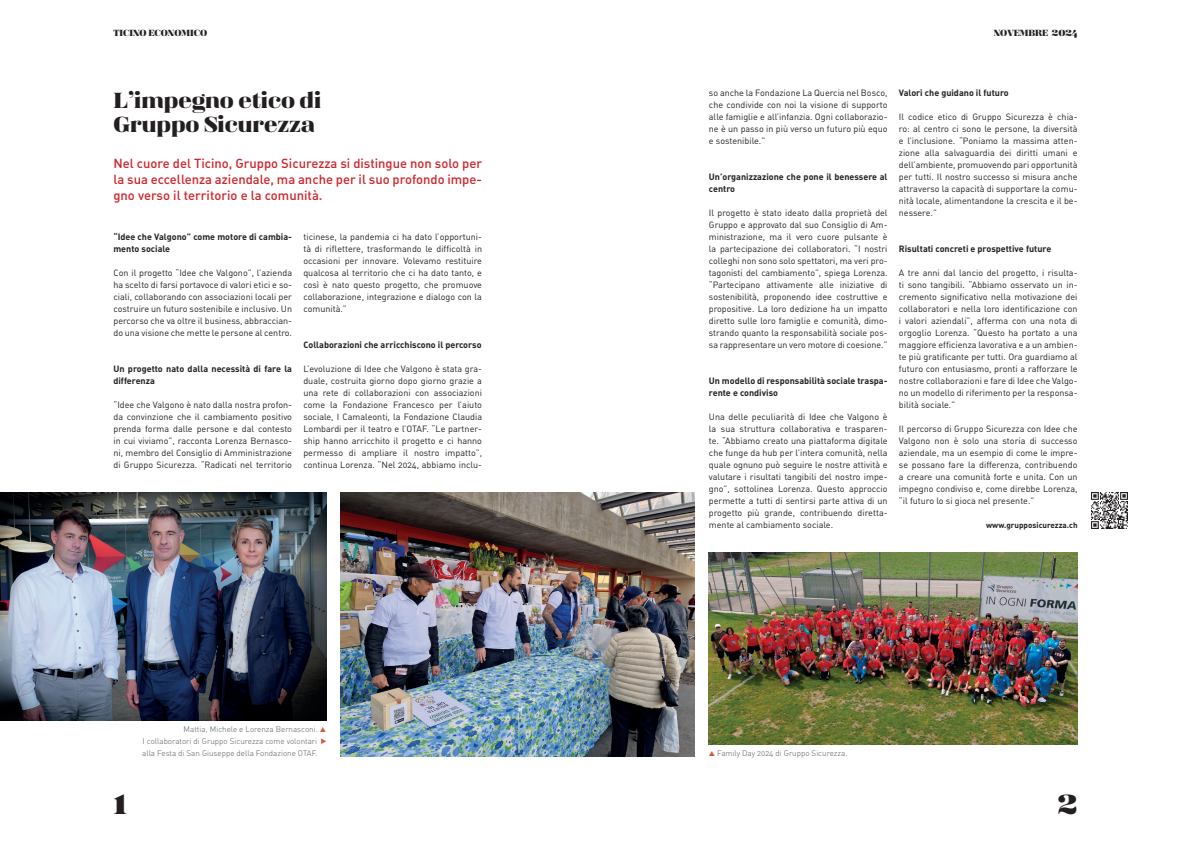
<style>
.page{position:relative;width:1191px;height:842px;background:#fff}
.page>*{position:absolute;margin:0;border:0;box-sizing:border-box;transform-origin:0 0}
.t1{font:36px "Magnel";color:#231f20}
.t2{font:22px/24px "Magnel";color:#231f20}
.t3{font:13px/16px "DIN Medium Alternate";color:#d1232a;text-align:justify}
.t4{font:9px/12px "DIN Regular Alternate";color:#231f20;text-align:justify}
.t5{font:9px/12px "DIN Bold Alternate";color:#231f20}
.t6{font:9px "Magnel";color:#231f20}
.t7{font:8px/12px "DIN Light Alternate";color:#57585a}
.t8{font:8px "DIN Bold Alternate";color:#231f20}
.s1{color:#d95842}
.s2{font-size:11.5px}
</style>
<div class="page">
<img style="left:340px;top:492px;width:354px;height:264px">
<img style="left:709px;top:552px;width:368px;height:192px">
<img style="left:1091px;top:492px;width:36px;height:36px">
<img style="left:0;top:492px;width:326px;height:228px">
<svg style="left:321px;top:738px;width:5px;height:6px"></svg>
<p class="t6" style="left:113px;top:27px;width:95px">TICINO ECONOMICO</p>
<h2 class="t2" style="left:113px;top:88px;width:209px">L’impegno etico di<br>Gruppo Sicurezza</h2>
<h3 class="t3" style="left:113px;top:155px;width:370px">Nel cuore del Ticino, Gruppo Sicurezza si distingue non solo per la sua eccellenza aziendale, ma anche per il suo profondo impe&shy;gno verso il territorio e la comunità.</h3>
<p class="t5" style="left:113px;top:230px;width:180px">“Idee che Valgono” come motore di cambia&shy;mento sociale</p>
<p class="t4" style="left:113px;top:267px;width:180px">Con il progetto “Idee che Valgono”, l’azienda ha scelto di farsi portavoce di valori etici e so&shy;ciali, collaborando con associazioni locali per costruire un futuro sostenibile e inclusivo. Un percorso che va oltre il business, abbraccian&shy;do una visione che mette le persone al centro.</p>
<p class="t5" style="left:113px;top:362px;width:180px">Un progetto nato dalla necessità di fare la differenza</p>
<p class="t4" style="left:113px;top:399px;width:180px">“Idee che Valgono è nato dalla nostra profon&shy;da convinzione che il cambiamento positivo prenda forma dalle persone e dal contesto in cui viviamo”, racconta Lorenza Bernasco&shy;ni, membro del Consiglio di Amministrazione di Gruppo Sicurezza. “Radicati nel territorio</p>
<p class="t4" style="left:303px;top:231px;width:180px">ticinese, la pandemia ci ha dato l’opportuni&shy;tà di riflettere, trasformando le difficoltà in occasioni per innovare. Volevamo restituire qualcosa al territorio che ci ha dato tanto, e così è nato questo progetto, che promuove collaborazione, integrazione e dialogo con la comunità.”</p>
<p class="t5" style="left:303px;top:338px;width:180px">Collaborazioni che arricchiscono il percorso</p>
<p class="t4" style="left:303px;top:363px;width:180px">L’evoluzione di Idee che Valgono è stata gra&shy;duale, costruita giorno dopo giorno grazie a una rete di collaborazioni con associazioni come la Fondazione Francesco per l’aiuto sociale, I Camaleonti, la Fondazione Claudia Lombardi per il teatro e l’OTAF. “Le partner&shy;ship hanno arricchito il progetto e ci hanno permesso di ampliare il nostro impatto”, continua Lorenza. “Nel 2024, abbiamo inclu-</p>
<h1 class="t1" style="left:113px;top:778px;width:15px">1</h1>
<p class="t7" style="left:142px;top:723px;width:185px;text-indent:41px">Mattia, Michele e Lorenza Bernasconi. <span class="s1">▲<br></span>I collaboratori di Gruppo Sicurezza come volontari alla Festa di San Giuseppe della Fondazione OTAF.</p>
<p class="t6" style="left:993px;top:27px;width:85px">NOVEMBRE <span class="s2">2024</span></p>
<p class="t4" style="left:709px;top:87px;width:180px">so anche la Fondazione La Quercia nel Bosco, che condivide con noi la visione di supporto alle famiglie e all’infanzia. Ogni collaborazio&shy;ne è un passo in più verso un futuro più equo e sostenibile.”</p>
<p class="t5" style="left:709px;top:170px;width:180px">Un’organizzazione che pone il benessere al centro</p>
<p class="t4" style="left:709px;top:207px;width:180px">Il progetto è stato ideato dalla proprietà del Gruppo e approvato dal suo Consiglio di Am&shy;ministrazione, ma il vero cuore pulsante è la partecipazione dei collaboratori. “I nostri colleghi non sono solo spettatori, ma veri pro&shy;tagonisti del cambiamento”, spiega Lorenza. “Partecipano attivamente alle iniziative di sostenibilità, proponendo idee costruttive e propositive. La loro dedizione ha un impatto diretto sulle loro famiglie e comunità, dimo&shy;strando quanto la responsabilità sociale pos&shy;sa rappresentare un vero motore di coesione.”</p>
<p class="t5" style="left:709px;top:374px;width:180px">Un modello di responsabilità sociale traspa&shy;rente e condiviso</p>
<p class="t4" style="left:709px;top:411px;width:180px">Una delle peculiarità di Idee che Valgono è la sua struttura collaborativa e trasparen&shy;te. “Abbiamo creato una piattaforma digitale che funge da hub per l’intera comunità, nella quale ognuno può seguire le nostre attività e valutare i risultati tangibili del nostro impe&shy;gno”, sottolinea Lorenza. Questo approccio permette a tutti di sentirsi parte attiva di un progetto più grande, contribuendo diretta&shy;mente al cambiamento sociale.</p>
<p class="t5" style="left:899px;top:86px;width:111px">Valori che guidano il futuro</p>
<p class="t4" style="left:899px;top:111px;width:180px">Il codice etico di Gruppo Sicurezza è chia&shy;ro: al centro ci sono le persone, la diversità e l’inclusione. “Poniamo la massima atten&shy;zione alla salvaguardia dei diritti umani e dell’ambiente, promuovendo pari opportunità per tutti. Il nostro successo si misura anche attraverso la capacità di supportare la comu&shy;nità locale, alimentandone la crescita e il be&shy;nessere.”</p>
<p class="t5" style="left:899px;top:242px;width:154px">Risultati concreti e prospettive future</p>
<p class="t4" style="left:899px;top:267px;width:180px">A tre anni dal lancio del progetto, i risulta&shy;ti sono tangibili. “Abbiamo osservato un in&shy;cremento significativo nella motivazione dei collaboratori e nella loro identificazione con i valori aziendali”, afferma con una nota di orgoglio Lorenza. “Questo ha portato a una maggiore efficienza lavorativa e a un ambien&shy;te più gratificante per tutti. Ora guardiamo al futuro con entusiasmo, pronti a rafforzare le nostre collaborazioni e fare di Idee che Valgo&shy;no un modello di riferimento per la responsa&shy;bilità sociale.”</p>
<p class="t4" style="left:899px;top:423px;width:180px">Il percorso di Gruppo Sicurezza con Idee che Valgono non è solo una storia di successo aziendale, ma un esempio di come le impre&shy;se possano fare la differenza, contribuendo a creare una comunità forte e unita. Con un impegno condiviso e, come direbbe Lorenza, “il futuro lo si gioca nel presente.”</p>
<p class="t8" style="left:986px;top:520px;width:93px">www.grupposicurezza.ch</p>
<p class="t7" style="left:709px;top:747px;width:140px"><span class="s1">▲</span> Family Day 2024 di Gruppo Sicurezza.</p>
<h1 class="t1" style="left:1057px;top:778px;width:22px">2</h1>
</div>
